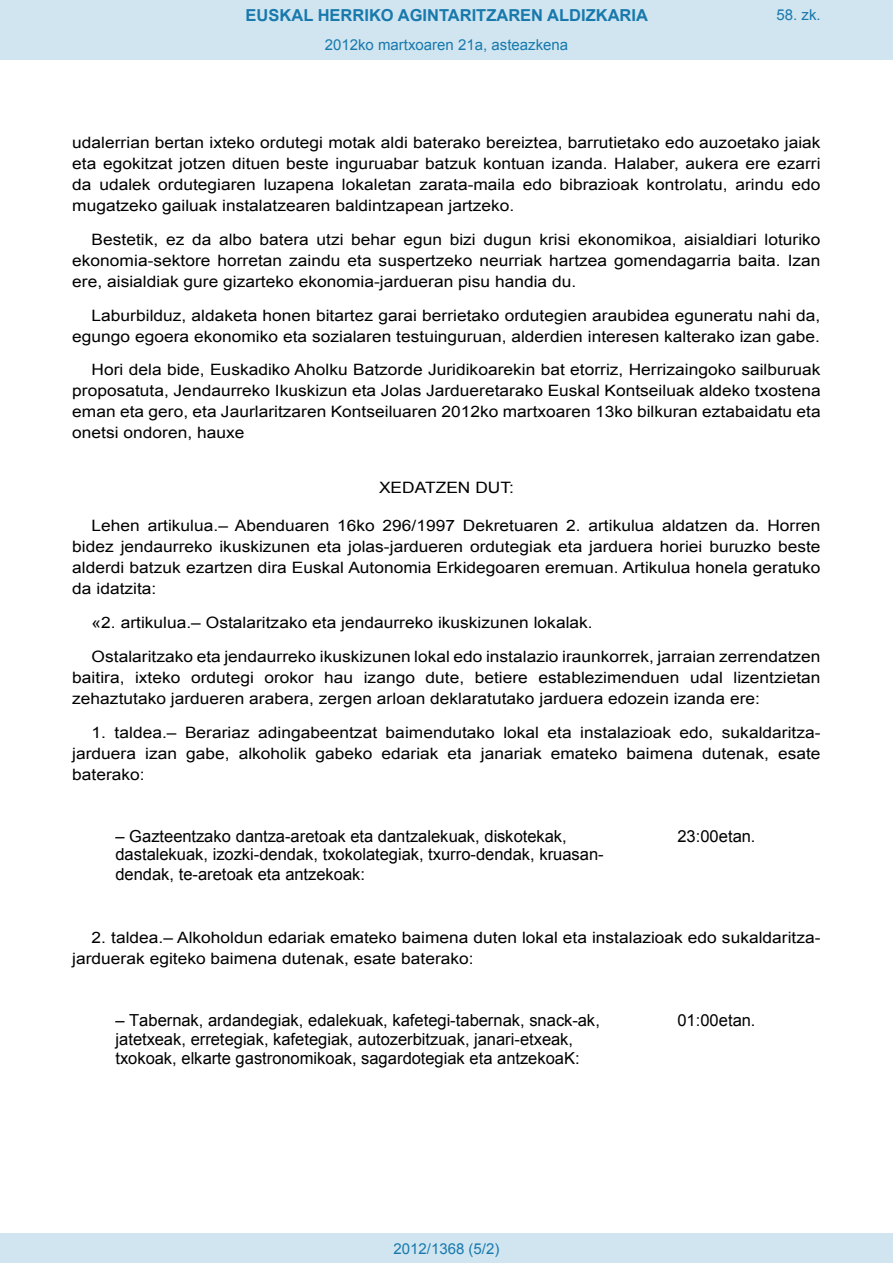
<style>
.page{position:relative;width:893px;height:1263px;background:#fff}
.page>*{position:absolute;margin:0;border:0;box-sizing:border-box;transform-origin:0 0}
.t1{font:16.5px/19px "Arial";color:#000}
.t2{font:700 16.5px "Arial";color:#1879ad}
.BOPVDetalle{font:15.6px/21px "Arial";color:#000;text-align:justify;scale:1.11 1}
.BOPVClave{font:15.6px "Arial";color:#000;scale:1.11 1}
.Paginacion_Centro{font:15px "Arial";color:#1879ad}
</style>
<div class="page">
<div style="left:0;top:0;width:893px;height:60px;background:#d0e5f0"></div>
<div style="left:0;top:1233px;width:893px;height:30px;background:#d0e5f0"></div>
<p class="t2" style="left:246px;top:4px;width:404px">EUSKAL HERRIKO AGINTARITZAREN ALDIZKARIA</p>
<p class="Paginacion_Centro" style="left:325px;top:35px;width:245px">2012ko martxoaren 21a, asteazkena</p>
<p class="Paginacion_Centro" style="left:776px;top:5px;width:46px">58. zk.</p>
<p class="BOPVDetalle" style="left:72px;top:132px;width:676px">udalerrian bertan ixteko ordutegi motak aldi baterako bereiztea, barrutietako edo auzoetako jaiak eta egokitzat jotzen dituen beste inguruabar batzuk kontuan izanda. Halaber, aukera ere ezarri da udalek ordutegiaren luzapena lokaletan zarata-maila edo bibrazioak kontrolatu, arindu edo mugatzeko gailuak instalatzearen baldintzapean jartzeko.</p>
<p class="BOPVDetalle" style="left:72px;top:229px;width:676px;text-indent:19px">Bestetik, ez da albo batera utzi behar egun bizi dugun krisi ekonomikoa, aisialdiari loturiko ekonomia-sektore horretan zaindu eta suspertzeko neurriak hartzea gomendagarria baita. Izan ere, aisialdiak gure gizarteko ekonomia-jardueran pisu handia du.</p>
<p class="BOPVDetalle" style="left:72px;top:305px;width:675px;text-align:right">Laburbilduz, aldaketa honen bitartez garai berrietako ordutegien araubidea eguneratu nahi da, egungo egoera ekonomiko eta sozialaren testuinguruan, alderdien interesen kalterako izan gabe.</p>
<p class="BOPVDetalle" style="left:72px;top:360px;width:676px;text-indent:19px">Hori dela bide, Euskadiko Aholku Batzorde Juridikoarekin bat etorriz, Herrizaingoko sailburuak proposatuta, Jendaurreko Ikuskizun eta Jolas Jardueretarako Euskal Kontseiluak aldeko txostena eman eta gero, eta Jaurlaritzaren Kontseiluaren 2012ko martxoaren 13ko bilkuran eztabaidatu eta onetsi ondoren, hauxe</p>
<p class="BOPVClave" style="left:379px;top:478px;width:123px">XEDATZEN DUT:</p>
<p class="BOPVDetalle" style="left:72px;top:516px;width:676px;text-indent:19px">Lehen artikulua.– Abenduaren 16ko 296/1997 Dekretuaren 2. artikulua aldatzen da. Horren bidez jendaurreko ikuskizunen eta jolas-jardueren ordutegiak eta jarduera horiei buruzko beste alderdi batzuk ezartzen dira Euskal Autonomia Erkidegoaren eremuan. Artikulua honela geratuko da idatzita:</p>
<p class="BOPVDetalle" style="left:92px;top:612px;width:453px">«2. artikulua.– Ostalaritzako eta jendaurreko ikuskizunen lokalak.</p>
<p class="BOPVDetalle" style="left:72px;top:646px;width:676px;text-indent:19px">Ostalaritzako eta jendaurreko ikuskizunen lokal edo instalazio iraunkorrek, jarraian zerrendatzen baitira, ixteko ordutegi orokor hau izango dute, betiere establezimenduen udal lizentzietan zehaztutako jardueren arabera, zergen arloan deklaratutako jarduera edozein izanda ere:</p>
<p class="BOPVDetalle" style="left:72px;top:722px;width:676px;text-indent:19px">1. taldea.– Berariaz adingabeentzat baimendutako lokal eta instalazioak edo, sukaldaritza&shy;jarduera izan gabe, alkoholik gabeko edariak eta janariak emateko baimena dutenak, esate baterako:</p>
<p class="t1" style="left:115px;top:826px;width:490px">– Gazteentzako dantza-aretoak eta dantzalekuak, diskotekak, dastalekuak, izozki-dendak, txokolategiak, txurro-dendak, kruasan&shy;dendak, te-aretoak eta antzekoak:</p>
<p class="t1" style="left:677px;top:826px;width:80px">23:00etan.</p>
<p class="BOPVDetalle" style="left:72px;top:927px;width:676px;text-indent:19px">2. taldea.– Alkoholdun edariak emateko baimena duten lokal eta instalazioak edo sukaldaritza&shy;jarduerak egiteko baimena dutenak, esate baterako:</p>
<p class="t1" style="left:115px;top:1011px;width:486px">– Tabernak, ardandegiak, edalekuak, kafetegi-tabernak, snack-ak, jatetxeak, erretegiak, kafetegiak, autozerbitzuak, janari-etxeak, txokoak, elkarte gastronomikoak, sagardotegiak eta antzekoaK:</p>
<p class="t1" style="left:677px;top:1011px;width:80px">01:00etan.</p>
<p class="Paginacion_Centro" style="left:393px;top:1238px;width:107px">2012/1368 (5/2)</p>
</div>
